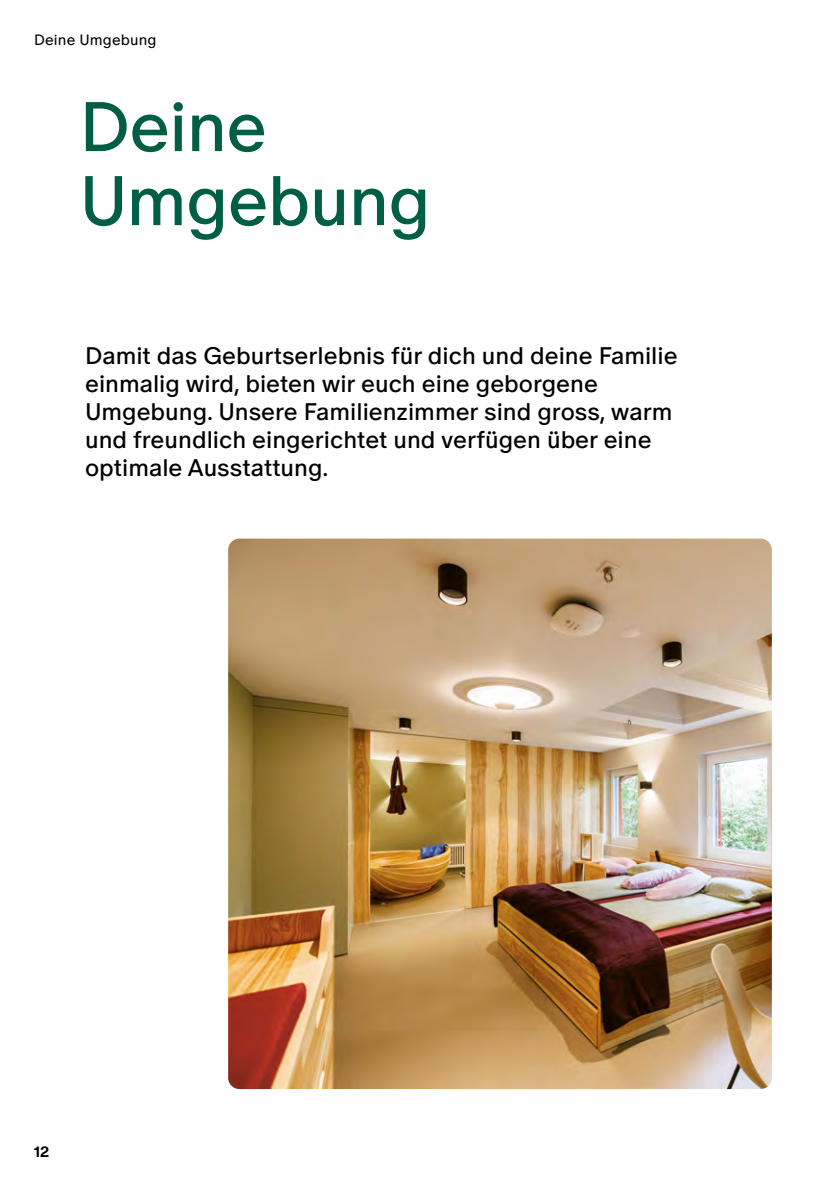
<style>
.page{position:relative;width:840px;height:1191px;background:#fff}
.page>*{position:absolute;margin:0;border:0;box-sizing:border-box;transform-origin:0 0}
.t1{font:70px/74px "ABC Oracle";letter-spacing:-.01em;color:#005e44}
.t2{font:24px/28px "ABC Oracle";color:#000}
.t3{font:15px "ABC Oracle";letter-spacing:.01em;color:#000}
.t4{font:700 15px "ABC Oracle";color:#000}
</style>
<div class="page">
<img style="left:228px;top:538px;width:543px;height:551px">
<p class="t3" style="left:34px;top:29px;width:124px">Deine Umgebung</p>
<h1 class="t1" style="left:79px;top:87px;width:352px">Deine<br>Umgebung</h1>
<p class="t2" style="left:85px;top:340px;width:593px">Damit das Geburtserlebnis für dich und deine Familie einmalig wird, bieten wir euch eine geborgene Umgebung. Unsere Familienzimmer sind gross, warm und freundlich eingerichtet und verfügen über eine optimale Ausstattung.</p>
<p class="t4" style="left:34px;top:1140px;width:17px">12</p>
</div>
